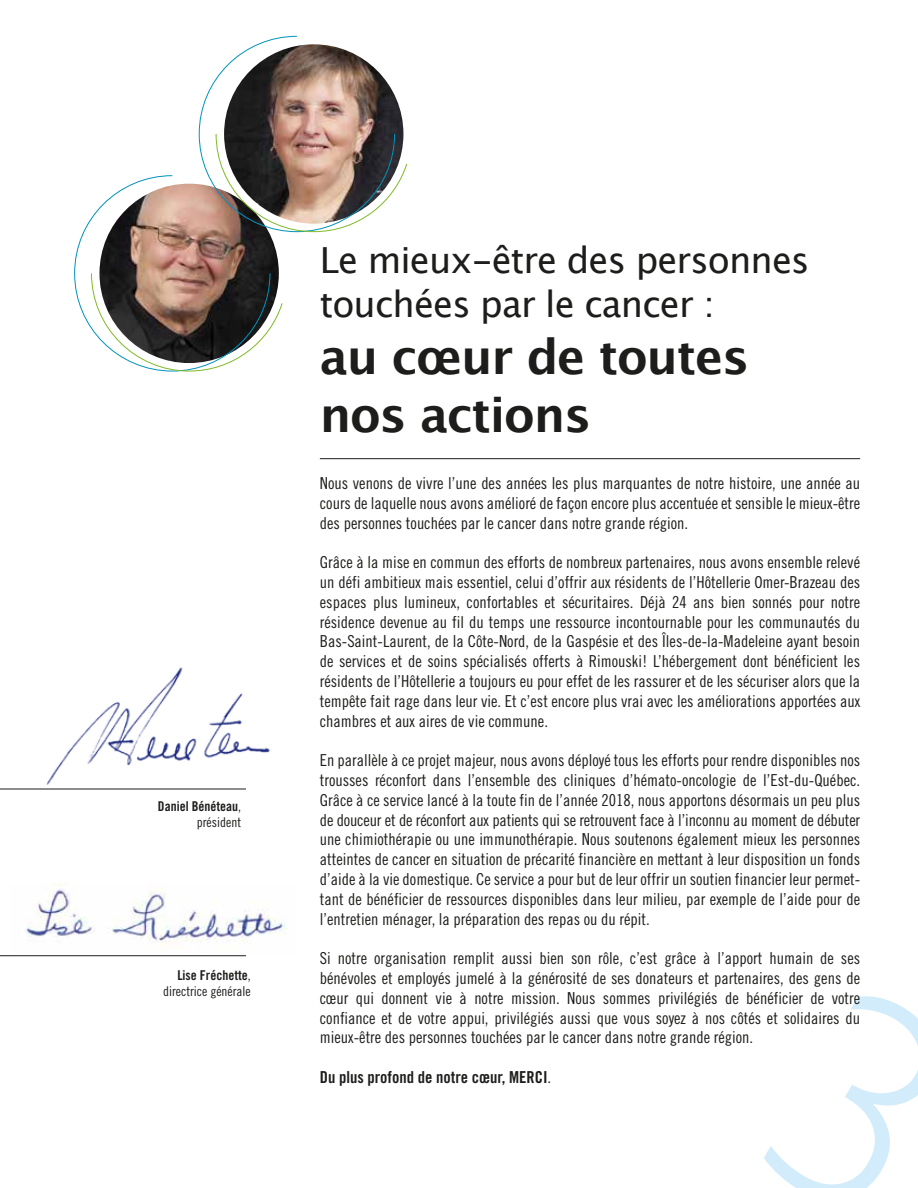
<style>
.page{position:relative;width:918px;height:1188px;background:#fff}
.page>*{position:absolute;margin:0;border:0;box-sizing:border-box;transform-origin:0 0}
.t1{font:700 48px/57.6px "Lucida Grande";letter-spacing:-.025em;color:#1d1d1b}
.t2{font:36px/43.2px "Lucida Grande";letter-spacing:-.025em;color:#1d1d1b}
.t3{font:16.5px/19.8px "Trade Gothic Cond Eighteen";color:#1d1d1b;text-align:justify}
.t4{font:16.5px "Trade Gothic Bold Cond Twenty";color:#1d1d1b}
.t5{font:13.5px "Trade Gothic Bold Cond Twenty";color:#1d1d1b}
.t6{font:13.5px "Trade Gothic Cond Eighteen";color:#1d1d1b}
.s1{font-family:"Trade Gothic Cond Eighteen"}
</style>
<div class="page">
<img style="left:25px;top:883px;width:262px;height:68px">
<img style="left:47px;top:667px;width:223px;height:122px">
<svg style="left:74px;top:36px;width:334px;height:336px"></svg>
<hr style="left:320px;top:458px;width:540px;height:1px;background:#1d1d1b">
<hr style="left:0;top:789px;width:246px;height:1px;background:#1d1d1b">
<hr style="left:0;top:955px;width:246px;height:1px;background:#1d1d1b">
<p class="t5" style="left:158px;top:798px;width:85px">Daniel Bénéteau<span class="s1">,</span></p>
<p class="t6" style="left:197px;top:814px;width:46px">président</p>
<p class="t5" style="left:177px;top:967px;width:75px">Lise Fréchette<span class="s1">,</span></p>
<p class="t6" style="left:163px;top:983px;width:89px">directrice générale</p>
<h2 class="t2" style="left:320px;top:239px;width:491px">Le mieux-être des personnes touchées par le cancer :</h2>
<h1 class="t1" style="left:320px;top:328px;width:431px">au cœur de toutes nos actions</h1>
<p class="t3" style="left:320px;top:473px;width:542px">Nous venons de vivre l’une des années les plus marquantes de notre histoire, une année au cours de laquelle nous avons amélioré de façon encore plus accentuée et sensible le mieux-être des personnes touchées par le cancer dans notre grande région.</p>
<p class="t3" style="left:320px;top:552px;width:542px">Grâce à la mise en commun des efforts de nombreux partenaires, nous avons ensemble relevé un défi ambitieux mais essentiel, celui d’offrir aux résidents de l’Hôtellerie Omer-Brazeau des espaces plus lumineux, confortables et sécuritaires. Déjà 24 ans bien sonnés pour notre résidence devenue au fil du temps une ressource incontournable pour les communautés du Bas-Saint-Laurent, de la Côte-Nord, de la Gaspésie et des Îles-de-la-Madeleine ayant besoin de services et de soins spécialisés offerts à Rimouski! L’hébergement dont bénéficient les résidents de l’Hôtellerie a toujours eu pour effet de les rassurer et de les sécuriser alors que la tempête fait rage dans leur vie. Et c’est encore plus vrai avec les améliorations apportées aux chambres et aux aires de vie commune.</p>
<p class="t3" style="left:320px;top:750px;width:542px">En parallèle à ce projet majeur, nous avons déployé tous les efforts pour rendre disponibles nos trousses réconfort dans l’ensemble des cliniques d’hémato-oncologie de l’Est-du-Québec.<br>Grâce à ce service lancé à la toute fin de l’année 2018, nous apportons désormais un peu plus de douceur et de réconfort aux patients qui se retrouvent face à l’inconnu au moment de débuter une chimiothérapie ou une immunothérapie. Nous soutenons également mieux les personnes atteintes de cancer en situation de précarité financière en mettant à leur disposition un fonds d’aide à la vie domestique. Ce service a pour but de leur offrir un soutien financier leur permet&shy;tant de bénéficier de ressources disponibles dans leur milieu, par exemple de l’aide pour de l’entretien ménager, la préparation des repas ou du répit.</p>
<p class="t3" style="left:320px;top:948px;width:542px">Si notre organisation remplit aussi bien son rôle, c’est grâce à l’apport humain de ses bénévoles et employés jumelé à la générosité de ses donateurs et partenaires, des gens de cœur qui donnent vie à notre mission. Nous sommes privilégiés de bénéficier de votre confiance et de votre appui, privilégiés aussi que vous soyez à nos côtés et solidaires du mieux-être des personnes touchées par le cancer dans notre grande région.</p>
<p class="t4" style="left:320px;top:1067px;width:233px">Du plus profond de notre cœur, MERCI<span class="s1">.</span></p>
</div>
